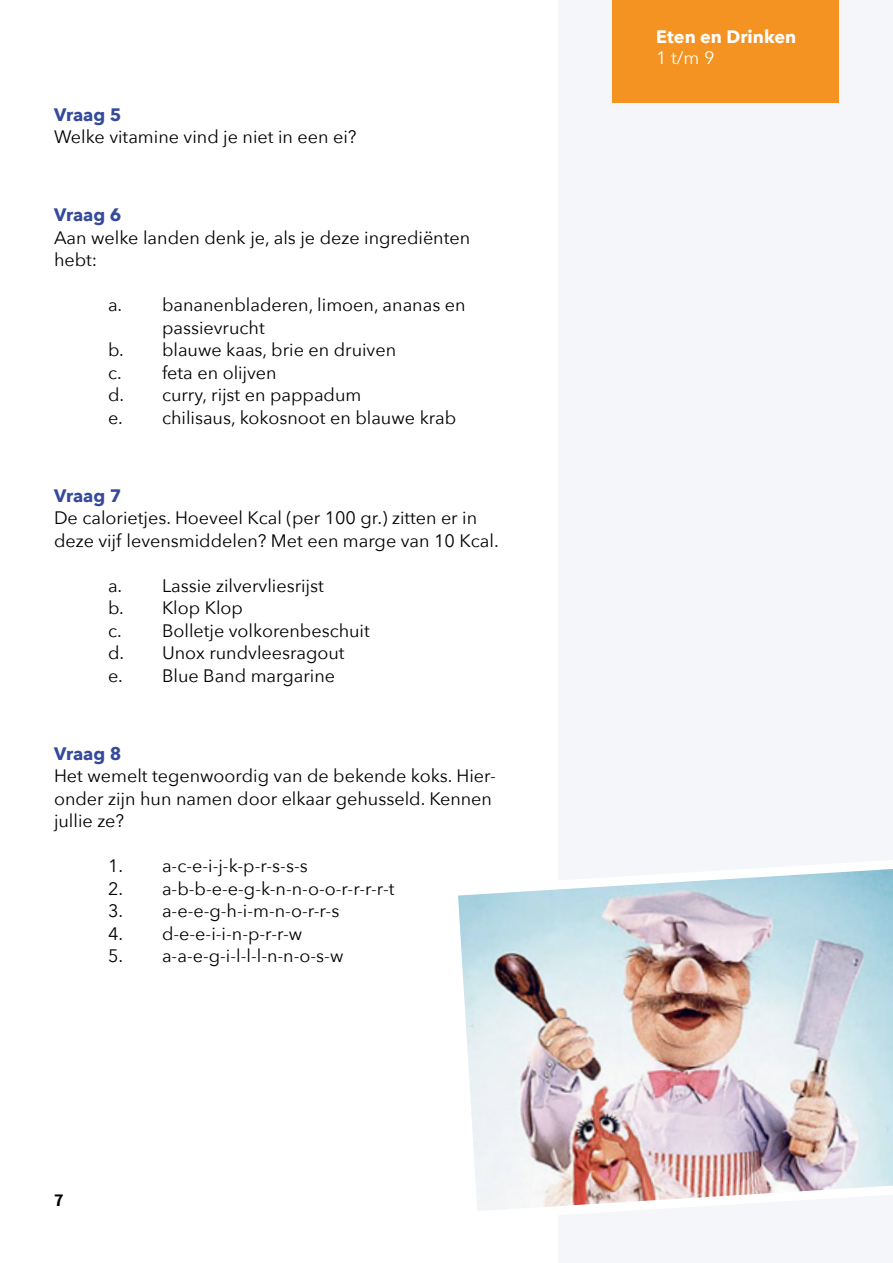
<style>
.page{position:relative;width:893px;height:1263px;background:#fff}
.page>*{position:absolute;margin:0;border:0;box-sizing:border-box;transform-origin:0 0}
.t1{font:18px/22.5px "Avenir Next";color:#000}
.t2{font:700 18px "Avenir Next";color:#354a9b}
.t3{font:700 18px "Avenir Next";color:#fff}
.t4{font:18px "Avenir Next";color:#fff}
.t5{font:700 18px "Source Sans Pro";color:#000}
</style>
<div class="page">
<div style="left:558px;top:0;width:335px;height:1263px;background:#f5f6fa"></div>
<div style="left:612px;top:0;width:227px;height:103px;background:#f49321"></div>
<img style="left:458px;top:869px;width:435px;height:342px">
<p class="t2" style="left:54px;top:99px;width:69px">Vraag 5</p>
<p class="t1" style="left:54px;top:125px;width:304px">Welke vitamine vind je niet in een ei?</p>
<p class="t2" style="left:54px;top:199px;width:69px">Vraag 6</p>
<p class="t1" style="left:54px;top:225px;width:418px">Aan welke landen denk je, als je deze ingrediënten hebt:</p>
<p class="t1" style="left:108px;top:293px;width:359px">a. bananenbladeren, limoen, ananas en</p>
<p class="t1" style="left:162px;top:315px;width:104px">passievrucht</p>
<p class="t1" style="left:108px;top:338px;width:290px">b. blauwe kaas, brie en druiven</p>
<p class="t1" style="left:108px;top:360px;width:170px">c. feta en olijven</p>
<p class="t1" style="left:108px;top:383px;width:255px">d. curry, rijst en pappadum</p>
<p class="t1" style="left:108px;top:405px;width:350px">e. chilisaus, kokosnoot en blauwe krab</p>
<p class="t2" style="left:54px;top:480px;width:69px">Vraag 7</p>
<p class="t1" style="left:54px;top:506px;width:446px">De calorietjes. Hoeveel Kcal (per 100 gr.) zitten er in deze vijf levensmiddelen? Met een marge van 10 Kcal.</p>
<p class="t1" style="left:108px;top:573px;width:263px">a. Lassie zilvervliesrijst<br>b. Klop Klop<br>c. Bolletje volkorenbeschuit d. Unox rundvleesragout<br>e. Blue Band margarine</p>
<p class="t2" style="left:54px;top:738px;width:69px">Vraag 8</p>
<p class="t1" style="left:54px;top:764px;width:443px">Het wemelt tegenwoordig van de bekende koks. Hier&shy;onder zijn hun namen door elkaar gehusseld. Kennen jullie ze?</p>
<p class="t1" style="left:108px;top:854px;width:201px">1. a-c-e-i-j-k-p-r-s-s-s</p>
<p class="t1" style="left:108px;top:876px;width:288px">2. a-b-b-e-e-g-k-n-n-o-o-r-r-r-r-t</p>
<p class="t1" style="left:108px;top:899px;width:233px">3. a-e-e-g-h-i-m-n-o-r-r-s</p>
<p class="t1" style="left:108px;top:921px;width:196px">4. d-e-e-i-i-n-p-r-r-w</p>
<p class="t1" style="left:108px;top:944px;width:237px">5. a-a-e-g-i-l-l-l-n-n-o-s-w</p>
<p class="t5" style="left:54px;top:1189px;width:11px">7</p>
<p class="t3" style="left:656px;top:21px;width:141px">Eten en Drinken</p>
<p class="t4" style="left:656px;top:43px;width:60px">1 t/m 9</p>
</div>
